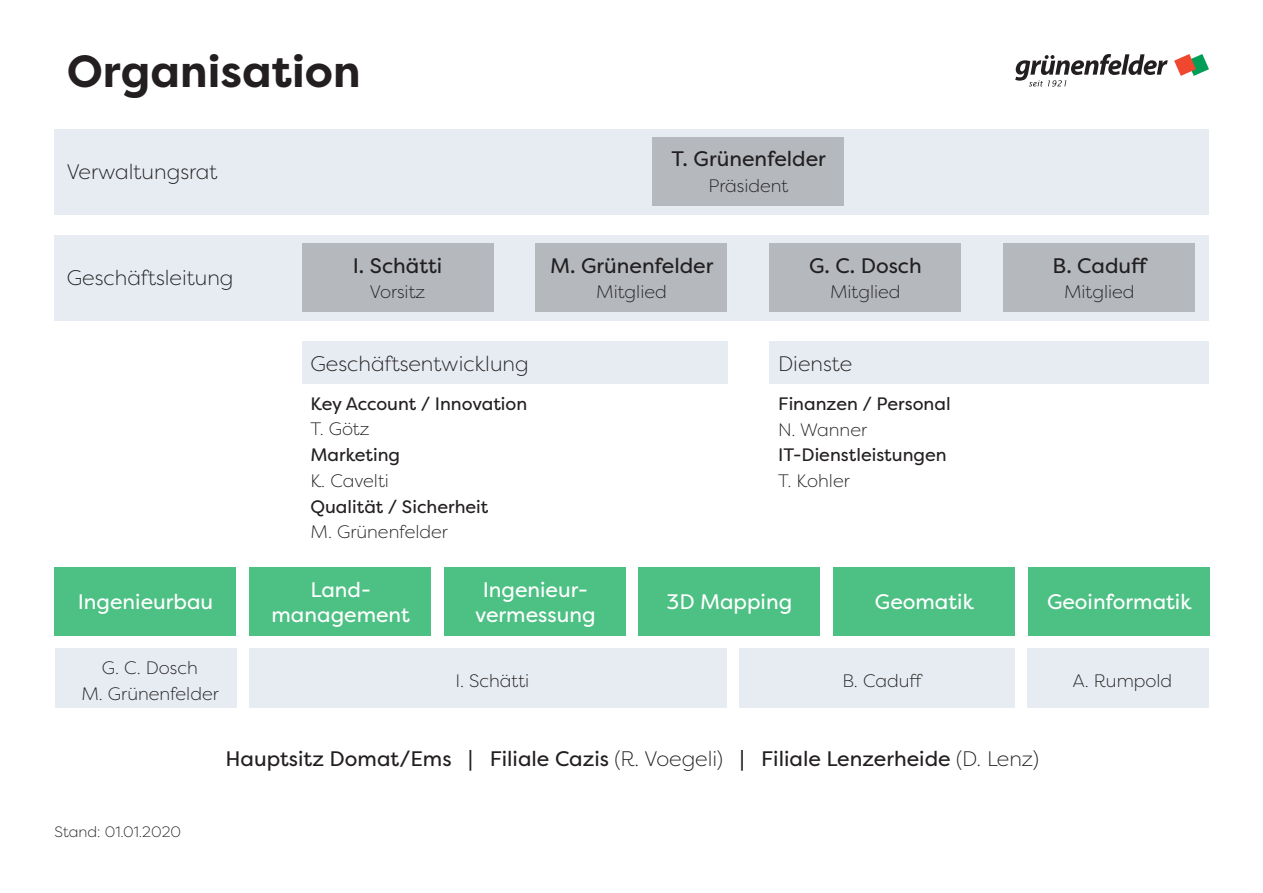
<style>
.page{position:relative;width:1263px;height:893px;background:#fff}
.page>*{position:absolute;margin:0;border:0;box-sizing:border-box;transform-origin:0 0}
.t1{font:700 45px "Filson Pro";color:#231f20}
.t2{font:21px "Filson Pro";color:#231f20}
.t3{font:21px/25.2px "Filson Pro";color:#fff;text-align:center}
.t4{font:300 21px "Filson Pro";color:#231f20}
.t5{font:300 18px/25.5px "Filson Pro";color:#231f20;text-align:center}
.t6{font:18px "Filson Pro";color:#231f20}
.t7{font:300 15px "Filson Pro";color:#231f20}
.s1{font-weight:300}
</style>
<div class="page">
<div style="left:249px;top:649px;width:478px;height:59px;background:#e6ecf2"></div>
<div style="left:740px;top:649px;width:275px;height:59px;background:#e6ecf2"></div>
<div style="left:1028px;top:649px;width:181px;height:59px;background:#e6ecf2"></div>
<div style="left:54px;top:129px;width:1155px;height:85px;background:#e6ecf2"></div>
<div style="left:54px;top:235px;width:1155px;height:85px;background:#e6ecf2"></div>
<div style="left:55px;top:649px;width:181px;height:59px;background:#e6ecf2"></div>
<div style="left:302px;top:342px;width:425px;height:42px;background:#e6ecf2"></div>
<div style="left:770px;top:342px;width:439px;height:42px;background:#e6ecf2"></div>
<div style="left:302px;top:244px;width:191px;height:68px;background:#b5b9be"></div>
<div style="left:54px;top:568px;width:182px;height:68px;background:#4dc084"></div>
<div style="left:653px;top:138px;width:191px;height:68px;background:#b5b9be"></div>
<div style="left:536px;top:244px;width:191px;height:68px;background:#b5b9be"></div>
<div style="left:249px;top:568px;width:182px;height:68px;background:#4dc084"></div>
<div style="left:770px;top:244px;width:191px;height:68px;background:#b5b9be"></div>
<div style="left:833px;top:568px;width:182px;height:68px;background:#4dc084"></div>
<div style="left:444px;top:568px;width:182px;height:68px;background:#4dc084"></div>
<div style="left:1003px;top:244px;width:192px;height:68px;background:#b5b9be"></div>
<div style="left:1028px;top:568px;width:181px;height:68px;background:#4dc084"></div>
<div style="left:638px;top:568px;width:182px;height:68px;background:#4dc084"></div>
<svg style="left:1015px;top:54px;width:153px;height:33px"></svg>
<svg style="left:1174px;top:54px;width:35px;height:22px"></svg>
<h1 class="t1" style="left:67px;top:42px;width:295px">Organisation</h1>
<p class="t4" style="left:67px;top:158px;width:152px">Verwaltungsrat</p>
<p class="t4" style="left:67px;top:265px;width:168px">Geschäftsleitung</p>
<p class="t2" style="left:353px;top:251px;width:91px">I. Schätti</p>
<p class="t5" style="left:370px;top:279px;width:57px">Vorsitz</p>
<p class="t2" style="left:671px;top:145px;width:156px">T. Grünenfelder</p>
<p class="t5" style="left:709px;top:172px;width:81px">Präsident</p>
<p class="t2" style="left:550px;top:251px;width:165px">M. Grünenfelder</p>
<p class="t5" style="left:596px;top:279px;width:72px">Mitglied</p>
<p class="t2" style="left:809px;top:251px;width:114px">G. C. Dosch</p>
<p class="t5" style="left:830px;top:279px;width:72px">Mitglied</p>
<p class="t4" style="left:310px;top:350px;width:220px">Geschäftsentwicklung</p>
<p class="t4" style="left:778px;top:350px;width:76px">Dienste</p>
<p class="t6" style="left:310px;top:392px;width:218px">Key Account / Innovation</p>
<p class="t5" style="left:310px;top:416px;width:61px">T. Götz</p>
<p class="t6" style="left:310px;top:443px;width:91px">Marketing</p>
<p class="t5" style="left:310px;top:467px;width:80px">K. Cavelti</p>
<p class="t6" style="left:310px;top:494px;width:179px">Qualität / Sicherheit</p>
<p class="t5" style="left:310px;top:519px;width:139px">M. Grünenfelder</p>
<p class="t6" style="left:778px;top:392px;width:174px">Finanzen / Personal</p>
<p class="t5" style="left:778px;top:416px;width:90px">N. Wanner</p>
<p class="t6" style="left:778px;top:443px;width:170px">IT-Dienstleistungen</p>
<p class="t5" style="left:778px;top:467px;width:73px">T. Kohler</p>
<p class="t2" style="left:1052px;top:251px;width:97px">B. Caduff</p>
<p class="t5" style="left:1064px;top:279px;width:72px">Mitglied</p>
<p class="t3" style="left:78px;top:589px;width:137px">Ingenieurbau</p>
<p class="t5" style="left:81px;top:655px;width:139px">G. C. Dosch<br>M. Grünenfelder</p>
<p class="t3" style="left:272px;top:577px;width:140px">Land&shy;management</p>
<p class="t3" style="left:475px;top:577px;width:122px">Ingenieur&shy;vermessung</p>
<p class="t3" style="left:666px;top:589px;width:127px">3D Mapping</p>
<p class="t3" style="left:1047px;top:589px;width:146px">Geoinformatik</p>
<p class="t3" style="left:875px;top:589px;width:101px">Geomatik</p>
<p class="t5" style="left:456px;top:668px;width:75px">I. Schätti</p>
<p class="t5" style="left:842px;top:668px;width:82px">B. Caduff</p>
<p class="t5" style="left:1073px;top:668px;width:101px">A. Rumpold</p>
<p class="t2" style="left:226px;top:745px;width:815px">Hauptsitz Domat/Ems | Filiale Cazis <span class="s1">(R. Voegeli)</span> | Filiale Lenzerheide <span class="s1">(D. Lenz)</span></p>
<p class="t7" style="left:55px;top:822px;width:128px">Stand: 01.01.2020</p>
</div>
